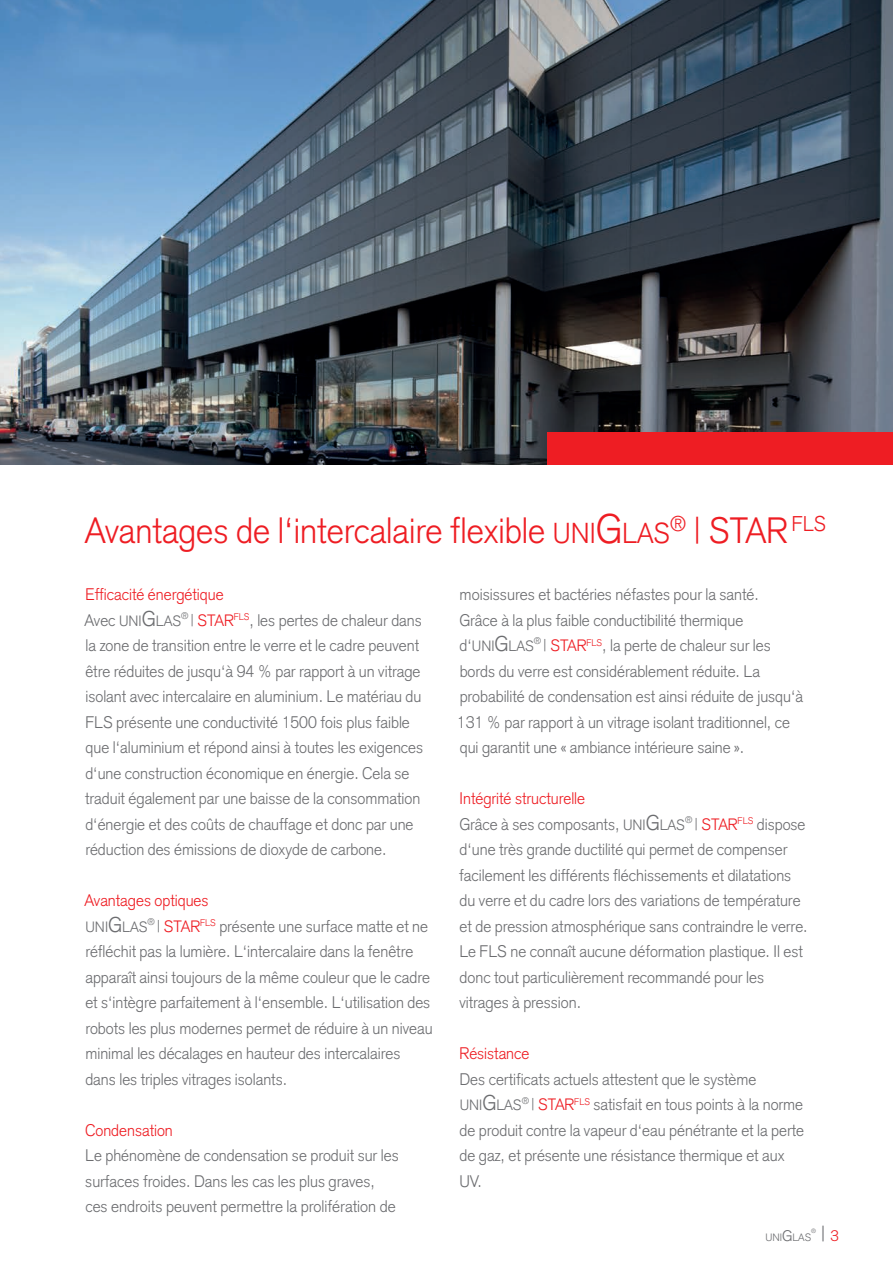
<style>
.page{position:relative;width:893px;height:1263px;background:#fff}
.page>*{position:absolute;margin:0;border:0;box-sizing:border-box;transform-origin:0 0}
.t1{font:300 36px "Akzidenz Grotesk";color:#ee1d23;scale:.95 1}
.t2{font:300 21px "Akzidenz Grotesk";color:#ee1d23;scale:.95 1}
.t3{font:300 21px "Akzidenz Grotesk";color:#6c6d70}
.t4{font:300 16.5px/25.5px "Akzidenz Grotesk";color:#6c6d70}
.t5{font:300 16.5px/25.5px "Akzidenz Grotesk";color:#6c6d70;scale:.96 1}
.t6{font:300 16.5px "Akzidenz Grotesk";color:#ee1d23;scale:.96 1}
.t7{font:300 14.7px "Akzidenz Grotesk";color:#6c6d70}
.t8{font:300 10.5px "Akzidenz Grotesk";color:#6c6d70}
.t9{font:300 6.15px "Akzidenz Grotesk";color:#6c6d70}
.s1{font-size:28.35px}
.s2{font-size:40.5px}
.s3{font-size:16.5px}
.s4{font-size:21px}
.s5{font-size:16.2px;color:#ee1d23}
.s6{color:#ee1d23}
.s7{font-size:14.7px}
.s8{font-size:15px}
.s9{font-size:15px;color:#ee1d23}
</style>
<div class="page">
<img style="left:0;top:0;width:893px;height:464px">
<div style="left:548px;top:432px;width:345px;height:32px;background:#ee1d23"></div>
<h1 class="t1" style="left:85px;top:509px;width:700px">Avantages de l‘intercalaire flexible <span class="s1">UNI</span><span class="s2">G</span><span class="s1">LAS</span><sup>®</sup> | STAR</h1>
<p class="t2" style="left:792px;top:511px;width:38px">FLS</p>
<p class="t6" style="left:85px;top:585px;width:145px">Efficacité énergétique</p>
<p class="t7" style="left:85px;top:612px;width:98px"><span class="s3">Avec</span> UNI<span class="s4">G</span>LAS</p>
<p class="t4" style="left:85px;top:607px;width:340px;text-indent:96px"><sup>®</sup> | <span class="s5">Star</span><sup>FLS</sup>, les pertes de chaleur dans la zone de transition entre le verre et le cadre peuvent être réduites de jusqu‘à 94 % par rapport à un vitrage isolant avec intercalaire en aluminium. Le matériau du FLS présente une conductivité 1500 fois plus faible que l‘aluminium et répond ainsi à toutes les exigences d‘une construction économique en énergie. Cela se traduit également par une baisse de la consommation d‘énergie et des coûts de chauffage et donc par une réduction des émissions de dioxyde de carbone.</p>
<p class="t6" style="left:85px;top:891px;width:131px">Avantages optiques</p>
<p class="t7" style="left:85px;top:918px;width:64px">UNI<span class="s4">G</span>LAS</p>
<p class="t4" style="left:85px;top:913px;width:349px;text-indent:62px"><sup>®</sup> | <span class="s5">Star</span><sup>FLS</sup> présente une surface matte et ne réfléchit pas la lumière. L‘intercalaire dans la fenêtre apparaît ainsi toujours de la même couleur que le cadre et s‘intègre parfaitement à l‘ensemble. L‘utilisation des robots les plus modernes permet de réduire à un niveau minimal les décalages en hauteur des intercalaires dans les triples vitrages isolants.</p>
<p class="t6" style="left:85px;top:1120px;width:93px">Condensation</p>
<p class="t5" style="left:85px;top:1143px;width:328px">Le phénomène de condensation se produit sur les surfaces froides. Dans les cas les plus graves, ces endroits peuvent permettre la prolifération de</p>
<p class="t4" style="left:459px;top:582px;width:301px">moisissures et bactéries néfastes pour la santé.<br>Grâce à la plus faible conductibilité thermique</p>
<p class="t7" style="left:460px;top:638px;width:76px"><span class="s3">d‘</span>UNI<span class="s4">G</span>LAS</p>
<p class="t4" style="left:457px;top:633px;width:348px;text-indent:77px"><sup>®</sup> | <span class="s5">Star</span><sup>FLS</sup>, la perte de chaleur sur les bords du verre est considérablement réduite. La probabilité de condensation est ainsi réduite de jusqu‘à 131 % par rapport à un vitrage isolant traditionnel, ce qui garantit une « ambiance intérieure saine ».</p>
<p class="t5" style="left:459px;top:786px;width:364px"><span class="s6">Intégrité structurelle<br></span>Grâce à ses composants, <span class="s7">UNI</span><span class="s4">G</span><span class="s7">LAS</span><sup>®</sup> | <span class="s5">Star</span><sup>FLS</sup> dispose d‘une très grande ductilité qui permet de compenser facilement les différents fléchissements et dilatations du verre et du cadre lors des variations de température et de pression atmosphérique sans contraindre le verre.<br>Le FLS ne connaît aucune déformation plastique. Il est donc tout particulièrement recommandé pour les vitrages à pression.</p>
<p class="t6" style="left:460px;top:1044px;width:74px">Résistance</p>
<p class="t5" style="left:459px;top:1066px;width:311px">Des certificats actuels attestent que le système</p>
<p class="t7" style="left:460px;top:1097px;width:64px">UNI<span class="s4">G</span>LAS</p>
<p class="t4" style="left:459px;top:1092px;width:346px;text-indent:62px"><sup>®</sup> | <span class="s5">Star</span><sup>FLS</sup> satisfait en tous points à la norme de produit contre la vapeur d‘eau pénétrante et la perte de gaz, et présente une résistance thermique et aux UV.</p>
<p class="t8" style="left:765px;top:1231px;width:47px">UNI<span class="s8">G</span>LAS</p>
<p class="t9" style="left:811px;top:1227px;width:6px">®</p>
<p class="t3" style="left:821px;top:1221px;width:20px">| <span class="s9">3</span></p>
</div>
